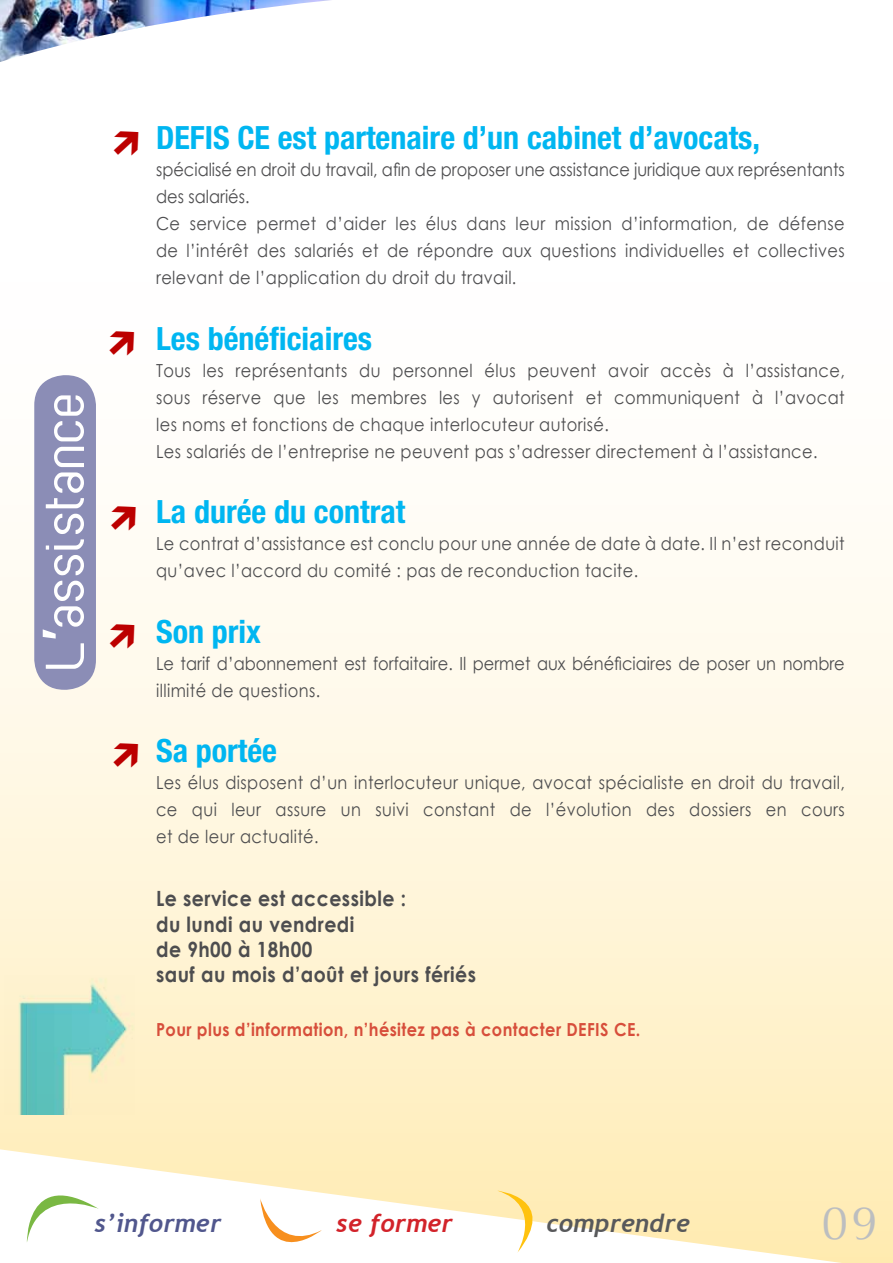
<style>
.page{position:relative;width:893px;height:1263px;background:#fff}
.page>*{position:absolute;margin:0;border:0;box-sizing:border-box;transform-origin:0 0}
.t1{font:47.1px "Optima";color:#bcbec0}
.t2{font:45px "Albertino";color:#fff;scale:1.22 1}
.t3{font:700 condensed 32.1px "Helvetica Neue LT Pro";color:#00b6f1}
.t4{font:italic 700 25.05px "Trebuchet";letter-spacing:.01em;color:#51578d}
.t5{font:italic 700 25.05px "Trebuchet";letter-spacing:.01em;color:#58595b}
.t6{font:italic 700 25.05px "Trebuchet";letter-spacing:.01em;color:#d2232a}
.t7{font:700 21px/25.2px "Century Gothic";letter-spacing:.025em;color:#4d4d4f;scale:.9 1}
.t8{font:18px/27px "Century Gothic";letter-spacing:.025em;color:#4d4d4f;scale:.9 1}
.t9{font:18px/27px "Century Gothic";color:#4d4d4f;scale:.9 1}
.t10{font:700 18px "Century Gothic";letter-spacing:.025em;color:#d74e3b;scale:.9 1}
.s1{font-family:"Agency FB";font-weight:700;font-size:54px}
</style>
<div class="page">
<div style="left:0;top:205px;width:893px;height:1058px;background:linear-gradient(to bottom,#fff,#ffedba)"></div>
<svg style="left:0;top:1149px;width:842px;height:114px;fill:#ffeebc"></svg>
<svg style="left:26px;top:1165px;width:73px;height:77px"></svg>
<svg style="left:260px;top:1198px;width:62px;height:65px"></svg>
<svg style="left:497px;top:1191px;width:64px;height:62px"></svg>
<img style="left:4px;top:976px;width:130px;height:138px">
<div style="left:34px;top:375px;width:62px;height:315px;background:#8b8db6;border-radius:30px"></div>
<img style="left:0;top:0;width:331px;height:62px">
<div style="left:107px;top:734px;width:40px;height:39px;background:#fff8e6"></div>
<div style="left:103px;top:616px;width:40px;height:39px;background:#fffaee"></div>
<div style="left:105px;top:498px;width:39px;height:39px;background:#fffcf6"></div>
<svg style="left:103px;top:323px;width:40px;height:39px"></svg>
<h2 class="t2" style="left:46px;top:671px;width:230px;rotate:-90deg">L<span class="s1">’</span>assistance</h2>
<h3 class="t3" style="left:156px;top:118px;width:606px">DEFIS CE est partenaire d’un cabinet d’avocats,</h3>
<p class="t8" style="left:156px;top:156px;width:767px">spécialisé en droit du travail, afin de proposer une assistance juridique aux représentants des salariés.<br>Ce service permet d’aider les élus dans leur mission d’information, de défense de l’intérêt des salariés et de répondre aux questions individuelles et collectives relevant de l’application du droit du travail.</p>
<h3 class="t3" style="left:156px;top:319px;width:218px">Les bénéficiaires</h3>
<p class="t8" style="left:156px;top:357px;width:767px">Tous les représentants du personnel élus peuvent avoir accès à l’assistance, sous réserve que les membres les y autorisent et communiquent à l’avocat les noms et fonctions de chaque interlocuteur autorisé.<br>Les salariés de l’entreprise ne peuvent pas s’adresser directement à l’assistance.</p>
<h3 class="t3" style="left:156px;top:492px;width:251px">La durée du contrat</h3>
<p class="t8" style="left:156px;top:530px;width:767px">Le contrat d’assistance est conclu pour une année de date à date. Il n’est reconduit qu’avec l’accord du comité : pas de reconduction tacite.</p>
<h3 class="t3" style="left:156px;top:612px;width:106px">Son prix</h3>
<p class="t9" style="left:156px;top:649px;width:767px">Le tarif d’abonnement est forfaitaire. Il permet aux bénéficiaires de poser un nombre illimité de questions.</p>
<h3 class="t3" style="left:156px;top:731px;width:123px">Sa portée</h3>
<p class="t8" style="left:156px;top:769px;width:767px;text-align:justify">Les élus disposent d’un interlocuteur unique, avocat spécialiste en droit du travail, ce qui leur assure un suivi constant de l’évolution des dossiers en cours et de leur actualité.</p>
<p class="t7" style="left:156px;top:885px;width:357px">Le service est accessible :<br>du lundi au vendredi<br>de 9h00 à 18h00<br>sauf au mois d’août et jours fériés</p>
<p class="t10" style="left:156px;top:1016px;width:540px">Pour plus d’information, n’hésitez pas à contacter DEFIS CE.</p>
<h3 class="t4" style="left:95px;top:1207px;width:128px">s’informer</h3>
<h3 class="t6" style="left:336px;top:1207px;width:118px">se former</h3>
<h3 class="t5" style="left:546px;top:1207px;width:145px">comprendre</h3>
<h1 class="t1" style="left:822px;top:1196px;width:57px">09</h1>
</div>
